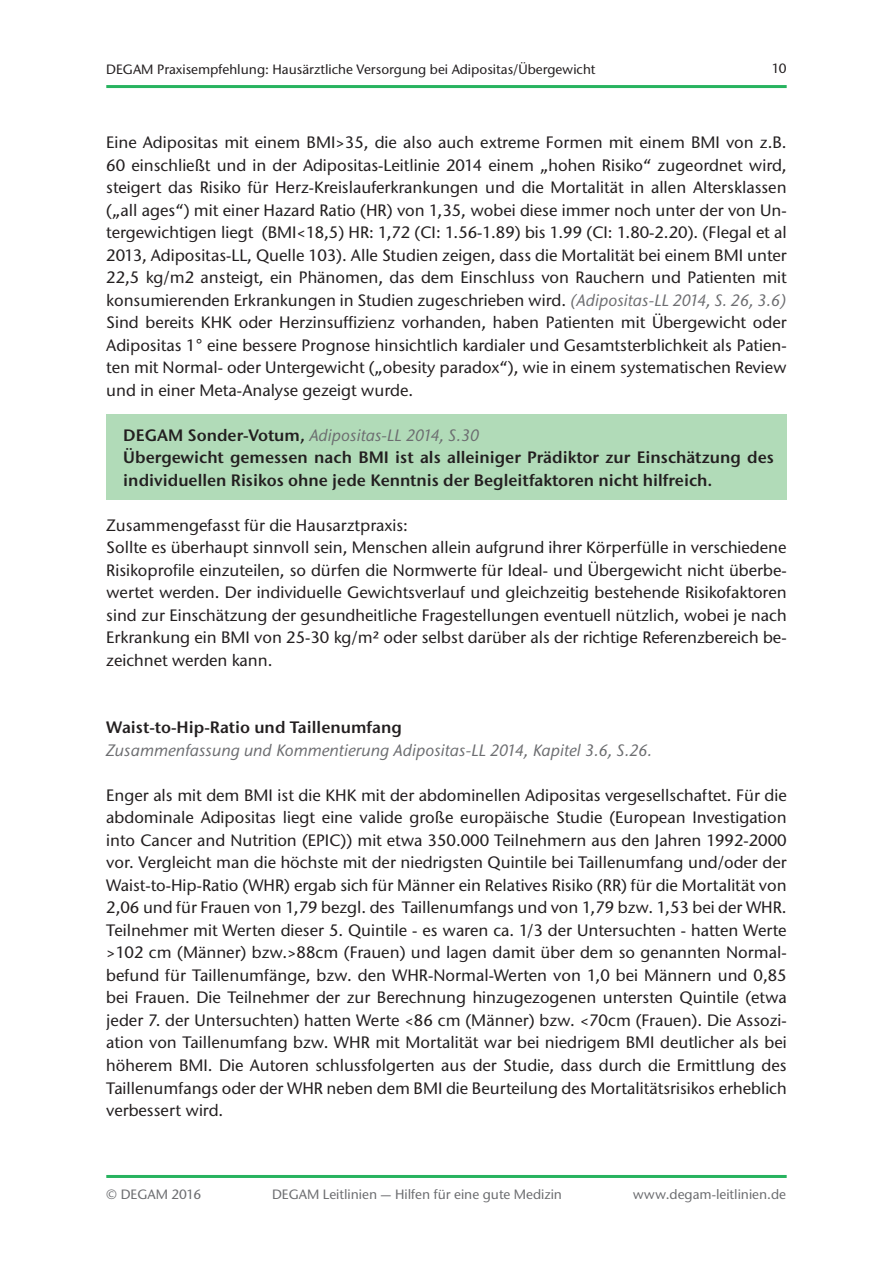
<style>
.page{position:relative;width:893px;height:1263px;background:#fff}
.page>*{position:absolute;margin:0;border:0;box-sizing:border-box;transform-origin:0 0}
.t1{font:500 16.5px/22.5px "Stone Sans ITC Std";color:#231f20;text-align:justify}
.t2{font:600 16.5px/22.5px "Stone Sans ITC Pro";color:#231f20}
.t3{font:italic 500 16.5px "Stone Sans ITC Std";color:#6c6d70}
.t4{font:500 13.5px "Stone Sans ITC Std";color:#6c6d70}
.t5{font:500 13.5px "Stone Sans ITC Std";color:#231f20}
.s1{font-style:italic;color:#6c6d70}
.s2{font-family:"Stone Sans ITC Pro";font-weight:600;font-style:normal;color:#231f20}
</style>
<div class="page">
<div style="left:106px;top:415px;width:681px;height:85px;background:#b1dbb8"></div>
<hr style="left:106px;top:85px;width:681px;height:3px;background:#27b35f">
<hr style="left:106px;top:1175px;width:681px;height:3px;background:#27b35f">
<p class="t5" style="left:106px;top:61px;width:491px">DEGAM Praxisempfehlung: Hausärztliche Versorgung bei Adipositas/Übergewicht</p>
<p class="t5" style="left:772px;top:60px;width:16px">10</p>
<p class="t1" style="left:106px;top:131px;width:682px">Eine Adipositas mit einem BMI&gt;35, die also auch extreme Formen mit einem BMI von z.B.<br>60 einschließt und in der Adipositas-Leitlinie 2014 einem „hohen Risiko“ zugeordnet wird, steigert das Risiko für Herz-Kreislauferkrankungen und die Mortalität in allen Altersklassen („all ages“) mit einer Hazard Ratio (HR) von 1,35, wobei diese immer noch unter der von Un&shy;tergewichtigen liegt (BMI&lt;18,5) HR: 1,72 (CI: 1.56-1.89) bis 1.99 (CI: 1.80-2.20). (Flegal et al 2013, Adipositas-LL, Quelle 103). Alle Studien zeigen, dass die Mortalität bei einem BMI unter 22,5 kg/m2 ansteigt, ein Phänomen, das dem Einschluss von Rauchern und Patienten mit konsumierenden Erkrankungen in Studien zugeschrieben wird. <span class="s1">(Adipositas-LL 2014, S. 26, 3.6)<br></span>Sind bereits KHK oder Herzinsuffizienz vorhanden, haben Patienten mit Übergewicht oder Adipositas 1° eine bessere Prognose hinsichtlich kardialer und Gesamtsterblichkeit als Patien&shy;ten mit Normal- oder Untergewicht („obesity paradox“), wie in einem systematischen Review und in einer Meta-Analyse gezeigt wurde.</p>
<p class="t3" style="left:123px;top:425px;width:357px"><span class="s2">DEGAM Sonder-Votum,</span> Adipositas-LL 2014, S.30</p>
<p class="t2" style="left:123px;top:446px;width:652px">Übergewicht gemessen nach BMI ist als alleiniger Prädiktor zur Einschätzung des individuellen Risikos ohne jede Kenntnis der Begleitfaktoren nicht hilfreich.</p>
<p class="t1" style="left:106px;top:514px;width:682px;text-align:left">Zusammengefasst für die Hausarztpraxis:<br>Sollte es überhaupt sinnvoll sein, Menschen allein aufgrund ihrer Körperfülle in verschiedene Risikoprofile einzuteilen, so dürfen die Normwerte für Ideal- und Übergewicht nicht überbe&shy;wertet werden. Der individuelle Gewichtsverlauf und gleichzeitig bestehende Risikofaktoren sind zur Einschätzung der gesundheitliche Fragestellungen eventuell nützlich, wobei je nach Erkrankung ein BMI von 25-30 kg/m² oder selbst darüber als der richtige Referenzbereich be&shy;zeichnet werden kann.</p>
<p class="t2" style="left:106px;top:716px;width:297px">Waist-to-Hip-Ratio und Taillenumfang</p>
<p class="t3" style="left:106px;top:740px;width:547px">Zusammenfassung und Kommentierung Adipositas-LL 2014, Kapitel 3.6, S.26.</p>
<p class="t1" style="left:106px;top:784px;width:682px">Enger als mit dem BMI ist die KHK mit der abdominellen Adipositas vergesellschaftet. Für die abdominale Adipositas liegt eine valide große europäische Studie (European Investigation into Cancer and Nutrition (EPIC)) mit etwa 350.000 Teilnehmern aus den Jahren 1992-2000 vor. Vergleicht man die höchste mit der niedrigsten Quintile bei Taillenumfang und/oder der Waist-to-Hip-Ratio (WHR) ergab sich für Männer ein Relatives Risiko (RR) für die Mortalität von 2,06 und für Frauen von 1,79 bezgl. des Taillenumfangs und von 1,79 bzw. 1,53 bei der WHR.<br>Teilnehmer mit Werten dieser 5. Quintile - es waren ca. 1/3 der Untersuchten - hatten Werte &gt;102 cm (Männer) bzw.&gt;88cm (Frauen) und lagen damit über dem so genannten Normal&shy;befund für Taillenumfänge, bzw. den WHR-Normal-Werten von 1,0 bei Männern und 0,85 bei Frauen. Die Teilnehmer der zur Berechnung hinzugezogenen untersten Quintile (etwa jeder 7. der Untersuchten) hatten Werte &lt;86 cm (Männer) bzw. &lt;70cm (Frauen). Die Assozi&shy;ation von Taillenumfang bzw. WHR mit Mortalität war bei niedrigem BMI deutlicher als bei höherem BMI. Die Autoren schlussfolgerten aus der Studie, dass durch die Ermittlung des Taillenumfangs oder der WHR neben dem BMI die Beurteilung des Mortalitätsrisikos erheblich verbessert wird.</p>
<p class="t4" style="left:106px;top:1186px;width:96px">© DEGAM 2016</p>
<p class="t4" style="left:272px;top:1186px;width:292px">DEGAM Leitlinien — Hilfen für eine gute Medizin</p>
<p class="t4" style="left:633px;top:1186px;width:155px">www.degam-leitlinien.de</p>
</div>
